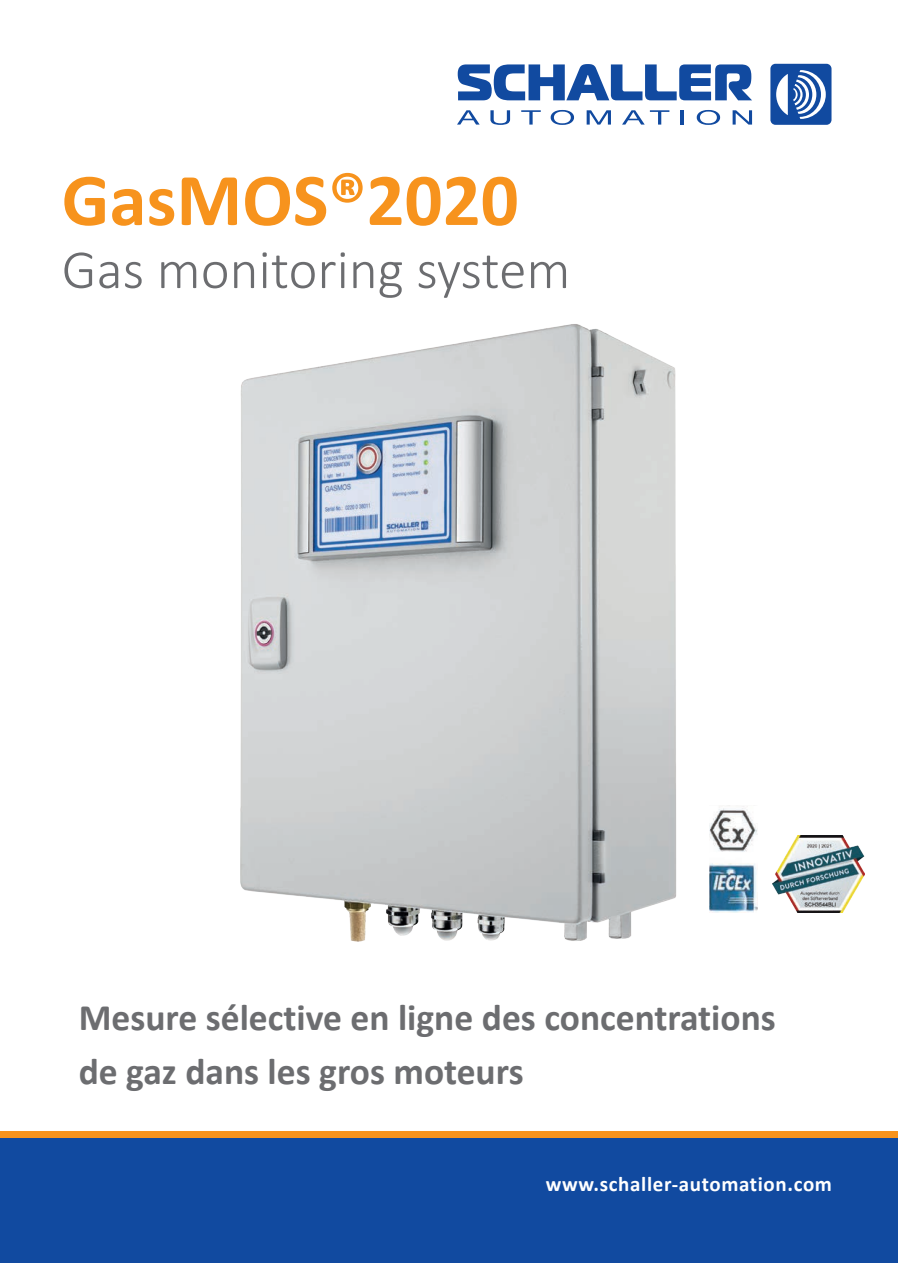
<style>
.page{position:relative;width:898px;height:1263px;background:#fff}
.page>*{position:absolute;margin:0;border:0;box-sizing:border-box;transform-origin:0 0}
.t1{font:700 75px "Calibri";color:#f7931d}
.t2{font:300 55.5px "Calibri";color:#6c6d70}
.t3{font:700 37.5px/54px "Calibri";color:#6c6d70}
.t4{font:700 21px "Calibri";letter-spacing:.03em;color:#fff}
</style>
<div class="page">
<div style="left:0;top:1134px;width:897px;height:129px;background:#114aa0"></div>
<div style="left:0;top:1131px;width:897px;height:6px;background:#f7931d"></div>
<img style="left:240px;top:324px;width:437px;height:618px">
<img style="left:709px;top:806px;width:47px;height:106px">
<img style="left:772px;top:835px;width:92px;height:77px">
<div style="left:770px;top:64px;width:61px;height:61px;background:#114aa0;border-radius:5px"></div>
<svg style="left:776px;top:70px;width:49px;height:49px"></svg>
<svg style="left:457px;top:110px;width:22px;height:15px"></svg>
<svg style="left:490px;top:110px;width:20px;height:15px"></svg>
<svg style="left:521px;top:110px;width:19px;height:15px"></svg>
<svg style="left:550px;top:110px;width:24px;height:15px"></svg>
<svg style="left:586px;top:110px;width:24px;height:15px"></svg>
<svg style="left:622px;top:110px;width:47px;height:15px"></svg>
<hr style="left:680px;top:110px;width:3px;height:15px;background:#114aa0">
<svg style="left:696px;top:110px;width:23px;height:15px"></svg>
<svg style="left:732px;top:110px;width:19px;height:15px"></svg>
<svg style="left:457px;top:64px;width:294px;height:36px"></svg>
<h1 class="t1" style="left:62px;top:147px;width:458px">GasMOS®2020</h1>
<h2 class="t2" style="left:62px;top:235px;width:510px">Gas monitoring system</h2>
<p class="t3" style="left:79px;top:990px;width:698px">Mesure sélective en ligne des concentrations de gaz dans les gros moteurs</p>
<p class="t4" style="left:545px;top:1169px;width:288px">www.schaller-automation.com</p>
</div>
